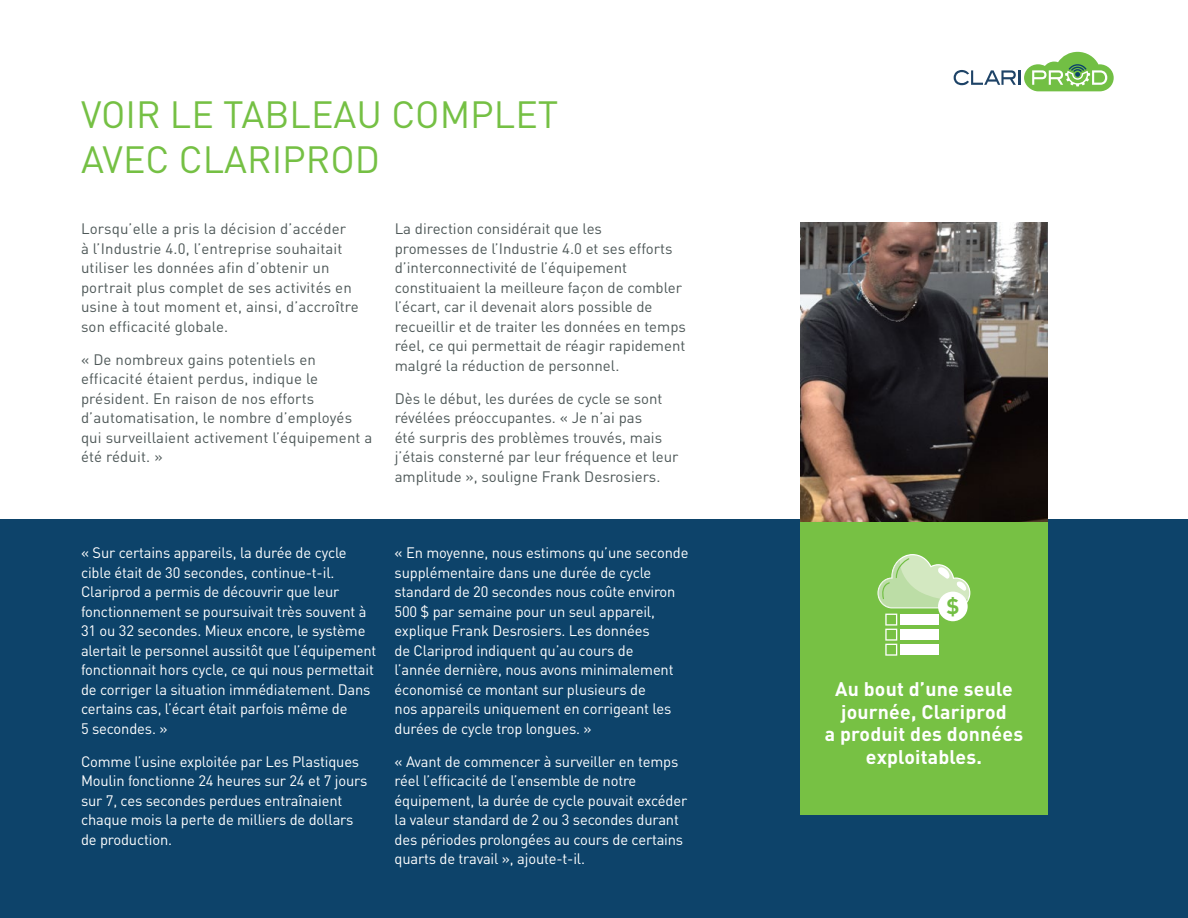
<style>
.page{position:relative;width:1188px;height:918px;background:#fff}
.page>*{position:absolute;margin:0;border:0;box-sizing:border-box;transform-origin:0 0}
.t1{font:37.5px/45px "DIN";color:#75c044}
.t2{font:700 21.15px "DIN";color:#72bf44}
.t3{font:700 19.5px/22.5px "DIN";letter-spacing:.01em;color:#fff;text-align:center}
.t4{font:15px/19.5px "DIN";letter-spacing:-.01em;color:#fff}
.t5{font:15px/19.5px "DIN";color:#4e5858}
.s1{font-family:"Helvetica"}
</style>
<div class="page">
<div style="left:0;top:519px;width:1188px;height:399px;background:#0d436a"></div>
<div style="left:800px;top:519px;width:248px;height:296px;background:#77c144"></div>
<img style="left:800px;top:223px;width:248px;height:299px">
<svg style="left:878px;top:554px;width:92px;height:54px"></svg>
<div style="left:938px;top:592px;width:30px;height:29px;background:#fff;border-radius:50%"></div>
<svg style="left:885px;top:614px;width:12px;height:42px"></svg>
<div style="left:900px;top:614px;width:38px;height:11px;background:#fff"></div>
<div style="left:900px;top:629px;width:38px;height:11px;background:#fff"></div>
<div style="left:900px;top:644px;width:38px;height:11px;background:#fff"></div>
<svg style="left:954px;top:52px;width:160px;height:39px"></svg>
<p class="t1" style="left:81px;top:91px;width:479px">VOIR LE TABLEAU COMPLET<br>AVEC CLARIPROD</p>
<p class="t5" style="left:81px;top:219px;width:279px">Lorsqu’elle a pris la décision d’accéder<br>à l’Industrie 4.0, l’entreprise souhaitait utiliser les données afin d’obtenir un portrait plus complet de ses activités en usine à tout moment et, ainsi, d’accro<span class="s1">î</span>tre son efficacité globale.</p>
<p class="t5" style="left:81px;top:349px;width:293px">« De nombreux gains potentiels en efficacité étaient perdus, indique le président. En raison de nos efforts d’automatisation, le nombre d’employés qui surveillaient activement l’équipement a été réduit. »</p>
<p class="t5" style="left:395px;top:219px;width:293px">La direction considérait que les<br>promesses de l’Industrie 4.0 et ses efforts d’interconnectivité de l’équipement constituaient la meilleure façon de combler l’écart, car il devenait alors possible de recueillir et de traiter les données en temps réel, ce qui permettait de réagir rapidement malgré la réduction de personnel.</p>
<p class="t5" style="left:395px;top:388px;width:285px">Dès le début, les durées de cycle se sont révélées préoccupantes. « Je n’ai pas<br>été surpris des problèmes trouvés, mais j’étais consterné par leur fréquence et leur amplitude », souligne Frank Desrosiers.</p>
<p class="t4" style="left:81px;top:543px;width:297px">« Sur certains appareils, la durée de cycle cible était de 30 secondes, continue-t-il.<br>Clariprod a permis de découvrir que leur fonctionnement se poursuivait très souvent à 31 ou 32 secondes. Mieux encore, le système alertait le personnel aussitôt que l’équipement fonctionnait hors cycle, ce qui nous permettait de corriger la situation immédiatement. Dans certains cas, l’écart était parfois même de<br>5 secondes. »</p>
<p class="t4" style="left:81px;top:752px;width:288px">Comme l’usine exploitée par Les Plastiques Moulin fonctionne 24 heures sur 24 et 7 jours sur 7, ces secondes perdues entra<span class="s1">î</span>naient chaque mois la perte de milliers de dollars de production.</p>
<p class="t4" style="left:395px;top:543px;width:295px">« En moyenne, nous estimons qu’une seconde supplémentaire dans une durée de cycle standard de 20 secondes nous coûte environ 500 $ par semaine pour un seul appareil, explique Frank Desrosiers. Les données<br>de Clariprod indiquent qu’au cours de<br>l’année dernière, nous avons minimalement économisé ce montant sur plusieurs de<br>nos appareils uniquement en corrigeant les durées de cycle trop longues. »</p>
<p class="t4" style="left:395px;top:752px;width:294px">« Avant de commencer à surveiller en temps réel l’efficacité de l’ensemble de notre équipement, la durée de cycle pouvait excéder la valeur standard de 2 ou 3 secondes durant des périodes prolongées au cours de certains quarts de travail », ajoute-t-il.</p>
<h2 class="t2" style="left:946px;top:593px;width:15px">$</h2>
<p class="t3" style="left:825px;top:677px;width:200px">Au bout d’une seule journée, Clariprod<br>a produit des données exploitables.</p>
</div>
